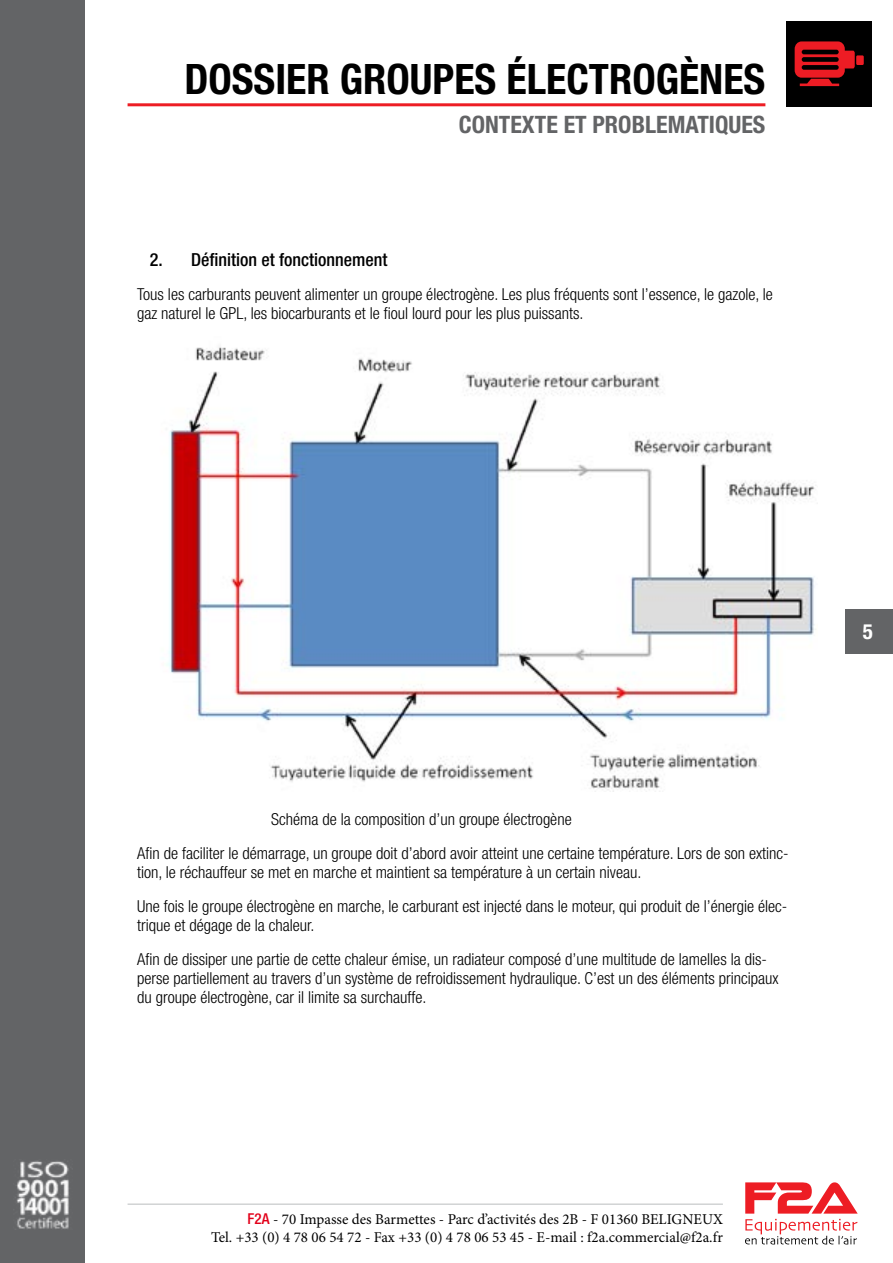
<style>
.page{position:relative;width:893px;height:1263px;background:#fff}
.page>*{position:absolute;margin:0;border:0;box-sizing:border-box;transform-origin:0 0}
.t1{font:700 condensed 42px "Helvetica Neue LT Std";color:#000}
.t2{font:700 condensed 24px "Helvetica Neue LT Std";color:#636466}
.t3{font:700 condensed 21px "Helvetica Neue LT Std";color:#fff}
.t4{font:500 condensed 18px "Helvetica Neue LT Std";color:#000}
.t5{font:300 condensed 16.5px/33.9px "Helvetica Neue LT Std";color:#000}
.t6{font:15px/18px "Minion Pro";color:#000;text-align:right}
.s1{font-family:"Helvetica Neue LT Std";font-weight:500;font-stretch:condensed;color:#e2001a}
</style>
<div class="page">
<div style="left:787px;top:21px;width:85px;height:85px;background:#000"></div>
<div style="left:0;top:0;width:85px;height:1263px;background:#636466"></div>
<hr style="left:128px;top:1203px;width:595px;height:2px;background:#d1d3d4">
<hr style="left:128px;top:103px;width:637px;height:3px;background:#ed1d24">
<svg style="left:745px;top:1182px;width:113px;height:31px"></svg>
<svg style="left:745px;top:1219px;width:112px;height:25px"></svg>
<div style="left:845px;top:609px;width:48px;height:45px;background:#636466"></div>
<img style="left:16px;top:1161px;width:53px;height:68px">
<div style="left:856px;top:55px;width:8px;height:10px;background:#ed1c24"></div>
<svg style="left:795px;top:41px;width:60px;height:45px"></svg>
<img style="left:166px;top:347px;width:650px;height:444px">
<h1 class="t1" style="left:184px;top:54px;width:560px">DOSSIER GROUPES ÉLECTROGÈNES</h1>
<h2 class="t2" style="left:459px;top:110px;width:295px">CONTEXTE ET PROBLEMATIQUES</h2>
<p class="t4" style="left:150px;top:249px;width:239px">2. Définition et fonctionnement</p>
<p class="t5" style="left:137px;top:284px;width:637px;line-height:19px">Tous les carburants peuvent alimenter un groupe électrogène. Les plus fréquents sont l’essence, le gazole, le gaz naturel le GPL, les biocarburants et le fioul lourd pour les plus puissants.</p>
<p class="t5" style="left:137px;top:802px;width:653px;text-indent:134px">Schéma de la composition d’un groupe électrogène<br>Afin de faciliter le démarrage, un groupe doit d’abord avoir atteint une certaine température. Lors de son extinc-</p>
<p class="t5" style="left:137px;top:855px;width:652px">tion, le réchauffeur se met en marche et maintient sa température à un certain niveau.<br>Une fois le groupe électrogène en marche, le carburant est injecté dans le moteur, qui produit de l’énergie élec-</p>
<p class="t5" style="left:137px;top:908px;width:631px">trique et dégage de la chaleur.<br>Afin de dissiper une partie de cette chaleur émise, un radiateur composé d’une multitude de lamelles la dis-</p>
<p class="t5" style="left:137px;top:969px;width:643px;line-height:18.9px">perse partiellement au travers d’un système de refroidissement hydraulique. C’est un des éléments principaux du groupe électrogène, car il limite sa surchauffe.</p>
<p class="t3" style="left:863px;top:619px;width:12px">5</p>
<p class="t6" style="left:211px;top:1210px;width:513px"><span class="s1">F2A</span> - 70 Impasse des Barmettes - Parc d’activités des 2B - F 01360 BELIGNEUX<br>Tel. +33 (0) 4 78 06 54 72 - Fax +33 (0) 4 78 06 53 45 - E-mail : f2a.commercial@f2a.fr</p>
</div>
